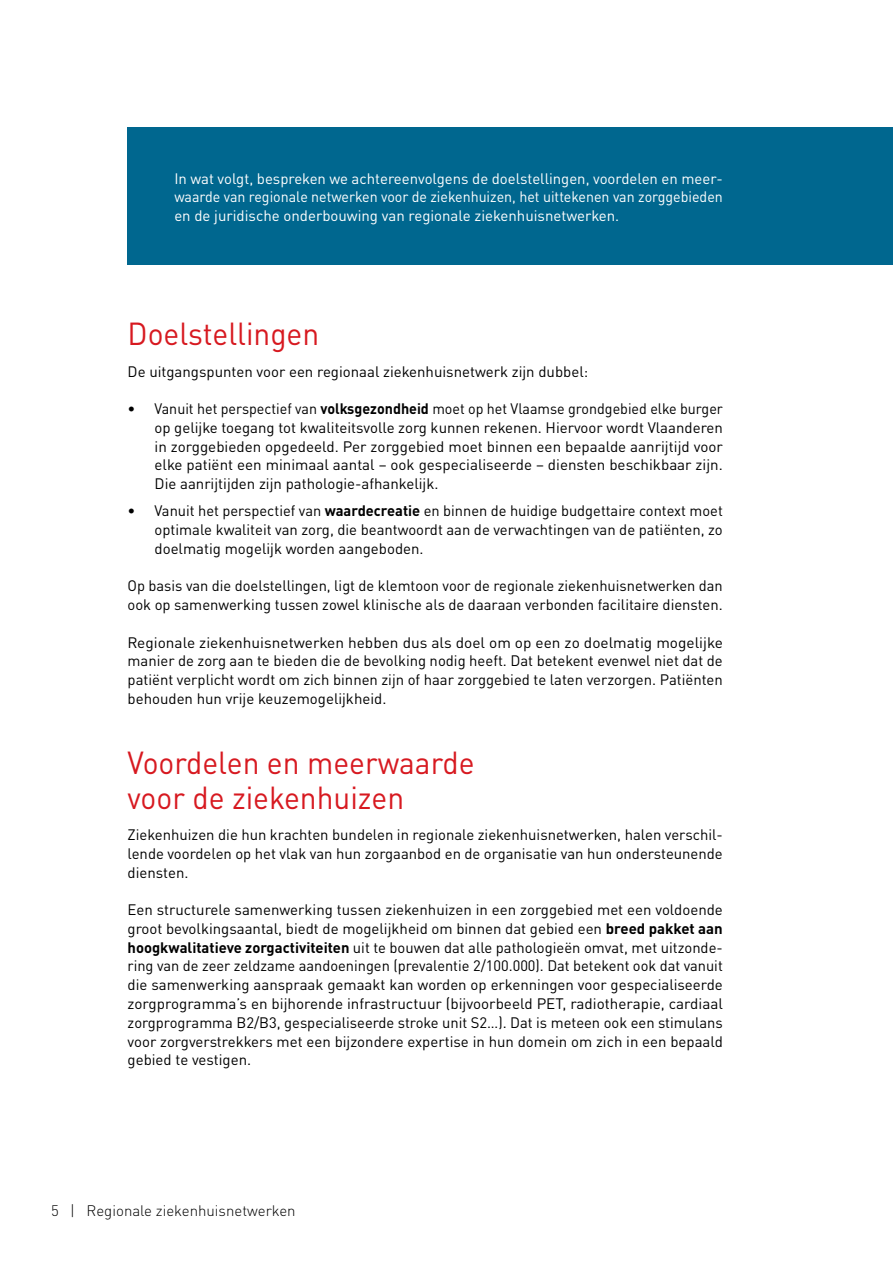
<style>
.page{position:relative;width:893px;height:1263px;background:#fff}
.page>*{position:absolute;margin:0;border:0;box-sizing:border-box;transform-origin:0 0}
.t1{font:31.5px/34.5px "DIN Pro";color:#d71920;scale:.95 1}
.t2{font:15px/18.8px "DIN Pro";color:#000;text-align:justify}
.t3{font:15px/18.8px "DIN Pro";color:#fff;text-align:justify}
.t4{font:300 15px "DIN";color:#000}
.s1{font-weight:700}
</style>
<div class="page">
<div style="left:128px;top:128px;width:765px;height:137px;background:#00678f"></div>
<p class="t3" style="left:174px;top:167px;width:550px">In wat volgt, bespreken we achtereenvolgens de doelstellingen, voordelen en meer&shy;waarde van regionale netwerken voor de ziekenhuizen, het uittekenen van zorggebieden en de juridische onderbouwing van regionale ziekenhuisnetwerken.</p>
<h1 class="t1" style="left:128px;top:313px;width:203px">Doelstellingen</h1>
<p class="t2" style="left:128px;top:360px;width:462px">De uitgangspunten voor een regionaal ziekenhuisnetwerk zijn dubbel:</p>
<p class="t2" style="left:155px;top:398px;width:570px;text-indent:-27px">• Vanuit het perspectief van <span class="s1">volksgezondheid</span> moet op het Vlaamse grondgebied elke burger op gelijke toegang tot kwaliteitsvolle zorg kunnen rekenen. Hiervoor wordt Vlaanderen in zorggebieden opgedeeld. Per zorggebied moet binnen een bepaalde aanrijtijd voor elke patiënt een minimaal aantal – ook gespecialiseerde – diensten beschikbaar zijn.<br>Die aanrijtijden zijn pathologie-afhankelijk.</p>
<p class="t2" style="left:155px;top:500px;width:570px;text-indent:-27px">• Vanuit het perspectief van <span class="s1">waardecreatie</span> en binnen de huidige budgettaire context moet optimale kwaliteit van zorg, die beantwoordt aan de verwachtingen van de patiënten, zo doelmatig mogelijk worden aangeboden.</p>
<p class="t2" style="left:128px;top:575px;width:597px">Op basis van die doelstellingen, ligt de klemtoon voor de regionale ziekenhuisnetwerken dan ook op samenwerking tussen zowel klinische als de daaraan verbonden facilitaire diensten.</p>
<p class="t2" style="left:128px;top:631px;width:597px">Regionale ziekenhuisnetwerken hebben dus als doel om op een zo doelmatig mogelijke manier de zorg aan te bieden die de bevolking nodig heeft. Dat betekent evenwel niet dat de patiënt verplicht wordt om zich binnen zijn of haar zorggebied te laten verzorgen. Patiënten behouden hun vrije keuzemogelijkheid.</p>
<h1 class="t1" style="left:128px;top:742px;width:367px">Voordelen en meerwaarde voor de ziekenhuizen</h1>
<p class="t2" style="left:128px;top:824px;width:597px">Ziekenhuizen die hun krachten bundelen in regionale ziekenhuisnetwerken, halen verschil&shy;lende voordelen op het vlak van hun zorgaanbod en de organisatie van hun ondersteunende diensten.</p>
<p class="t2" style="left:128px;top:899px;width:597px">Een structurele samenwerking tussen ziekenhuizen in een zorggebied met een voldoende groot bevolkingsaantal, biedt de mogelijkheid om binnen dat gebied een <span class="s1">breed pakket aan hoogkwalitatieve zorgactiviteiten</span> uit te bouwen dat alle pathologieën omvat, met uitzonde&shy;ring van de zeer zeldzame aandoeningen (prevalentie 2/100.000). Dat betekent ook dat vanuit die samenwerking aanspraak gemaakt kan worden op erkenningen voor gespecialiseerde zorgprogramma’s en bijhorende infrastructuur (bijvoorbeeld PET, radiotherapie, cardiaal zorgprogramma B2/B3, gespecialiseerde stroke unit S2…). Dat is meteen ook een stimulans voor zorgverstrekkers met een bijzondere expertise in hun domein om zich in een bepaald gebied te vestigen.</p>
<p class="t4" style="left:51px;top:1201px;width:246px">5 | Regionale ziekenhuisnetwerken</p>
</div>
